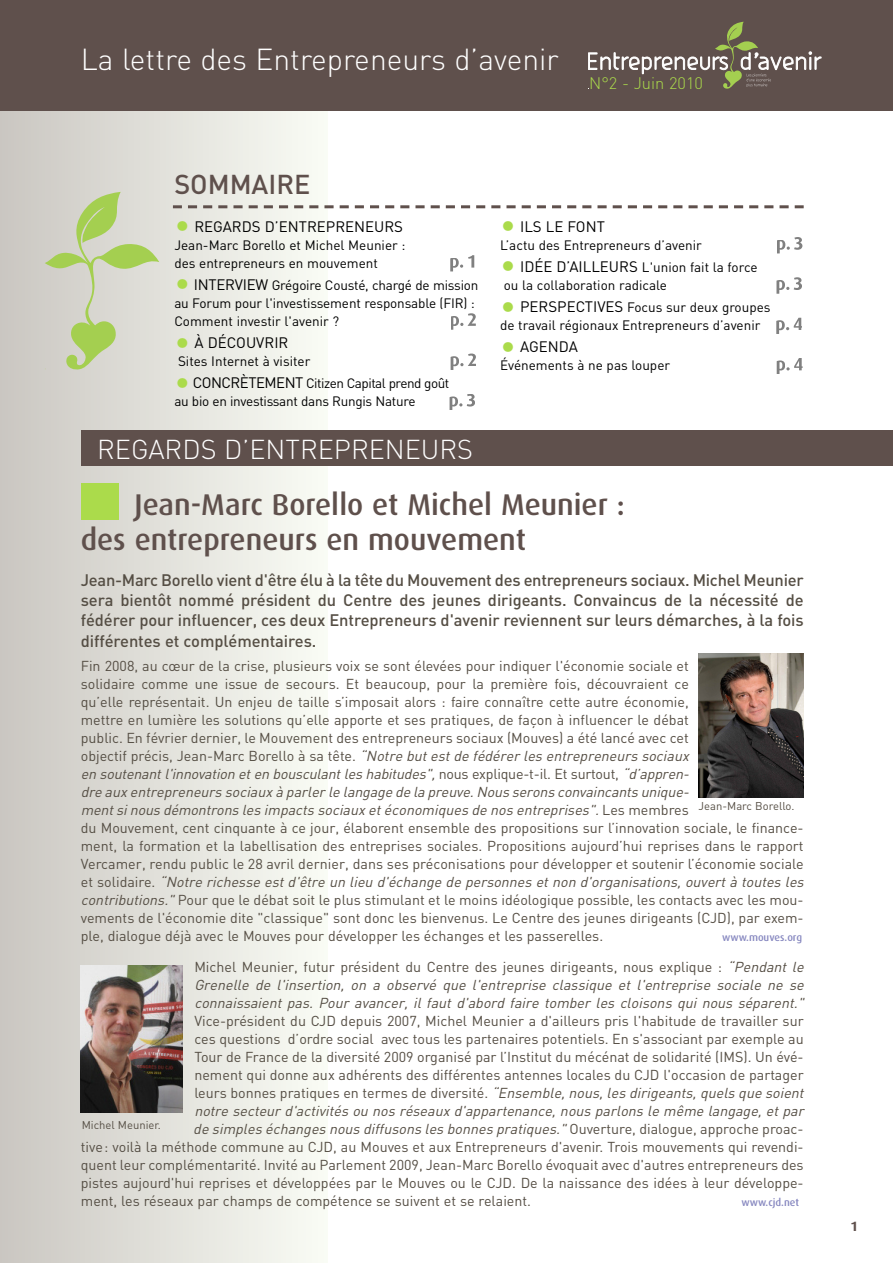
<style>
.page{position:relative;width:893px;height:1263px;background:#fff}
.page>*{position:absolute;margin:0;border:0;box-sizing:border-box;transform-origin:0 0}
.t1{font:500 30px/34.5px "Dax";color:#5f504c}
.t2{font:300 30px "DIN";color:#fff}
.t3{font:300 27px "DIN";color:#fff}
.t4{font:500 27px "DIN";color:#5f504c}
.t5{font:500 16.5px/20.2px "DIN";letter-spacing:-.005em;color:#554e44;text-align:justify}
.t6{font:300 16.5px "DIN";color:#abdb4b}
.t7{font:15px "DIN";color:#000}
.t8{font:14.25px/18px "DIN";color:#554e44}
.t9{font:italic 14.25px/18px "DIN";color:#554e44;text-align:justify}
.t10{font:13.5px/18px "DIN";color:#000}
.t11{font:13.5px/18px "DIN";letter-spacing:-.02em;color:#000}
.t12{font:700 13.5px "Dax";color:#5f504c}
.t13{font:11.25px "DIN";color:#554e44}
.t14{font:500 10.5px "Dax";color:#8788c0}
.s1{font-size:30px;color:#abdb4b}
.s2{font-size:15px}
.s3{font-style:italic}
.s4{font-style:normal}
</style>
<div class="page">
<div style="left:0;top:0;width:327px;height:1263px;background:linear-gradient(to right,#c9c6c1,#f9fbf4)"></div>
<div style="left:0;top:0;width:893px;height:111px;background:#5f504c"></div>
<svg style="left:588px;top:22px;width:233px;height:67px"></svg>
<svg style="left:450px;top:255px;width:24px;height:16px"></svg>
<svg style="left:451px;top:313px;width:25px;height:17px"></svg>
<svg style="left:451px;top:354px;width:25px;height:16px"></svg>
<svg style="left:450px;top:394px;width:25px;height:16px"></svg>
<svg style="left:777px;top:237px;width:25px;height:16px"></svg>
<svg style="left:776px;top:277px;width:26px;height:17px"></svg>
<svg style="left:776px;top:318px;width:26px;height:16px"></svg>
<svg style="left:777px;top:358px;width:26px;height:16px"></svg>
<svg style="left:173px;top:205px;width:631px;height:3px"></svg>
<img style="left:699px;top:653px;width:104px;height:145px">
<div style="left:81px;top:431px;width:812px;height:35px;background:#5f504c"></div>
<div style="left:81px;top:483px;width:37px;height:37px;background:#abdb4b"></div>
<svg style="left:45px;top:192px;width:114px;height:178px;background:#cdd5b6"></svg>
<img style="left:81px;top:965px;width:101px;height:147px">
<h1 class="t2" style="left:81px;top:42px;width:479px">La lettre des Entrepreneurs d’avenir</h1>
<p class="t6" style="left:589px;top:74px;width:115px">N°2 - Juin 2010</p>
<h2 class="t4" style="left:174px;top:168px;width:138px">SOMMAIRE</h2>
<p class="t7" style="left:174px;top:218px;width:230px"><span class="s1">•</span> REGARDS D’ENTREPRENEURS</p>
<p class="t10" style="left:174px;top:236px;width:233px">Jean-Marc Borello et Michel Meunier : des entrepreneurs en mouvement</p>
<p class="t10" style="left:174px;top:276px;width:306px"><span class="s1">•</span> <span class="s2">INTERVIEW</span> Grégoire Cousté, chargé de mission au Forum pour l'investissement responsable (FIR) :<br>Comment investir l'avenir ?</p>
<p class="t7" style="left:174px;top:334px;width:116px"><span class="s1">•</span> À DÉCOUVRIR</p>
<p class="t10" style="left:178px;top:352px;width:134px">Sites Internet à visiter</p>
<p class="t11" style="left:174px;top:375px;width:277px"><span class="s1">•</span> <span class="s2">CONCRÈTEMENT</span> Citizen Capital prend goût au bio en investissant dans Rungis Nature</p>
<p class="t7" style="left:500px;top:218px;width:106px"><span class="s1">•</span> ILS LE FONT</p>
<p class="t10" style="left:500px;top:236px;width:203px">L’actu des Entrepreneurs d’avenir</p>
<p class="t10" style="left:500px;top:258px;width:259px"><span class="s1">•</span> <span class="s2">IDÉE D’AILLEURS</span> L'union fait la force ou la collaboration radicale</p>
<p class="t10" style="left:500px;top:298px;width:272px"><span class="s1">•</span> <span class="s2">PERSPECTIVES</span> Focus sur deux groupes de travail régionaux Entrepreneurs d’avenir</p>
<p class="t7" style="left:500px;top:338px;width:79px"><span class="s1">•</span> AGENDA</p>
<p class="t10" style="left:500px;top:357px;width:172px">Événements à ne pas louper</p>
<h2 class="t3" style="left:97px;top:434px;width:377px">REGARDS D’ENTREPRENEURS</h2>
<h1 class="t1" style="left:81px;top:489px;width:546px;text-indent:54px">Jean-Marc Borello et Michel Meunier : des entrepreneurs en mouvement</h1>
<p class="t5" style="left:81px;top:570px;width:724px">Jean-Marc Borello vient d'être élu à la tête du Mouvement des entrepreneurs sociaux. Michel Meunier sera bientôt nommé président du Centre des jeunes dirigeants. Convaincus de la nécessité de fédérer pour influencer, ces deux Entrepreneurs d'avenir reviennent sur leurs démarches, à la fois différentes et complémentaires.</p>
<p class="t8" style="left:81px;top:657px;width:727px">Fin 2008, au cœur de la crise, plusieurs voix se sont élevées pour indiquer l'économie sociale et<br>solidaire comme une issue de secours. Et beaucoup, pour la première fois, découvraient ce<br>qu’elle représentait. Un enjeu de taille s’imposait alors : faire connaître cette autre économie,<br>mettre en lumière les solutions qu’elle apporte et ses pratiques, de façon à influencer le débat<br>public. En février dernier, le Mouvement des entrepreneurs sociaux (Mouves) a été lancé avec cet<br>objectif précis, Jean-Marc Borello à sa tête. <span class="s3">“Notrebutestdefédérerlesentrepreneurssociaux<br>en soutenant l'innovation et en bousculant les habitudes",</span> n o u s ex p l i q u e - t - i l . E t s u rt o u t , <span class="s3">“d’appren-<br>dre aux entrepreneurs sociaux à parler le langage de la preuve. Nous serons convaincants unique-<br>ment si nous démontrons les impacts sociaux et économiques de nos entreprises".</span> L e s m e m b re s<br>du Mouvement, cent cinquante à ce jour, élaborent ensemble des propositions sur l’innovation sociale, le finance&shy;ment, la formation et la labellisation des entreprises sociales. Propositions aujourd’hui reprises dans le rapport Vercamer, rendu public le 28 avril dernier, dans ses préconisations pour développer et soutenir l’économie sociale e t s o l i d a i re . <span class="s3">“Notre richesse est d'être un lieu d'échange de personnes et non d'organisations, ouvert à toutes les contributions."</span>Pour que le débat soit le plus stimulant et le moins idéologique possible, les contacts avec les mou&shy;vements de l'économie dite "classique" sont donc les bienvenus. Le Centre des jeunes dirigeants (CJD), par exem&shy;ple, dialogue déjà avec le Mouves pour développer les échanges et les passerelles.</p>
<p class="t13" style="left:699px;top:800px;width:97px">Jean-Marc Borello.</p>
<p class="t14" style="left:722px;top:933px;width:81px">www.mouves.org</p>
<p class="t9" style="left:194px;top:958px;width:614px"><span class="s4">Michel Meunier, futur président du Centre des jeunes dirigeants, nous explique :</span> “Pendant le Grenelle de l'insertion, on a observé que l'entreprise classique et l'entreprise sociale ne se connaissaient pas. Pour avancer, il faut d'abord faire tomber les cloisons qui nous séparent."</p>
<p class="t8" style="left:194px;top:1012px;width:611px">Vice-président du CJD depuis 2007, Michel Meunier a d'ailleurs pris l'habitude de travailler sur</p>
<p class="t8" style="left:194px;top:1030px;width:611px">ces questions d’ordre social avec tous les partenaires potentiels. En s'associant par exemple au</p>
<p class="t8" style="left:194px;top:1048px;width:611px">Tour de France de la diversité 2009 organisé par l’Institut du mécénat de solidarité (IMS). Un évé-</p>
<p class="t8" style="left:194px;top:1066px;width:611px">nement qui donne aux adhérents des différentes antennes locales du CJD l'occasion de partager</p>
<p class="t9" style="left:194px;top:1084px;width:614px"><span class="s4">leurs bonnes pratiques en termes de diversité.</span> “Ensemble,nous,lesdirigeants,quelsquesoient</p>
<p class="t9" style="left:194px;top:1102px;width:614px">notre secteur d'activités ou nos réseaux d'appartenance, nous parlons le même langage, et par</p>
<p class="t9" style="left:193px;top:1120px;width:612px">de simples échanges nous diffusons les bonnes pratiques." <span class="s4">O u ve rt u re , d i a lo g u e , a p p ro c h e p ro a c -</span></p>
<p class="t8" style="left:81px;top:1138px;width:724px">tive: voilà la méthode commune au CJD, au Mouves et aux Entrepreneurs d'avenir. Trois mouvements qui revendi-</p>
<p class="t8" style="left:81px;top:1156px;width:724px">quent leur complémentarité. Invité au Parlement 2009, Jean-Marc Borello évoquait avec d'autres entrepreneurs des</p>
<p class="t8" style="left:81px;top:1174px;width:724px">pistes aujourd'hui reprises et développées par le Mouves ou le CJD. De la naissance des idées à leur développe-</p>
<p class="t8" style="left:81px;top:1192px;width:452px">ment, les réseaux par champs de compétence se suivent et se relaient.</p>
<p class="t14" style="left:742px;top:1198px;width:59px">www.cjd.net</p>
<p class="t13" style="left:82px;top:1118px;width:81px">Michel Meunier.</p>
<p class="t12" style="left:850px;top:1220px;width:9px">1</p>
</div>
